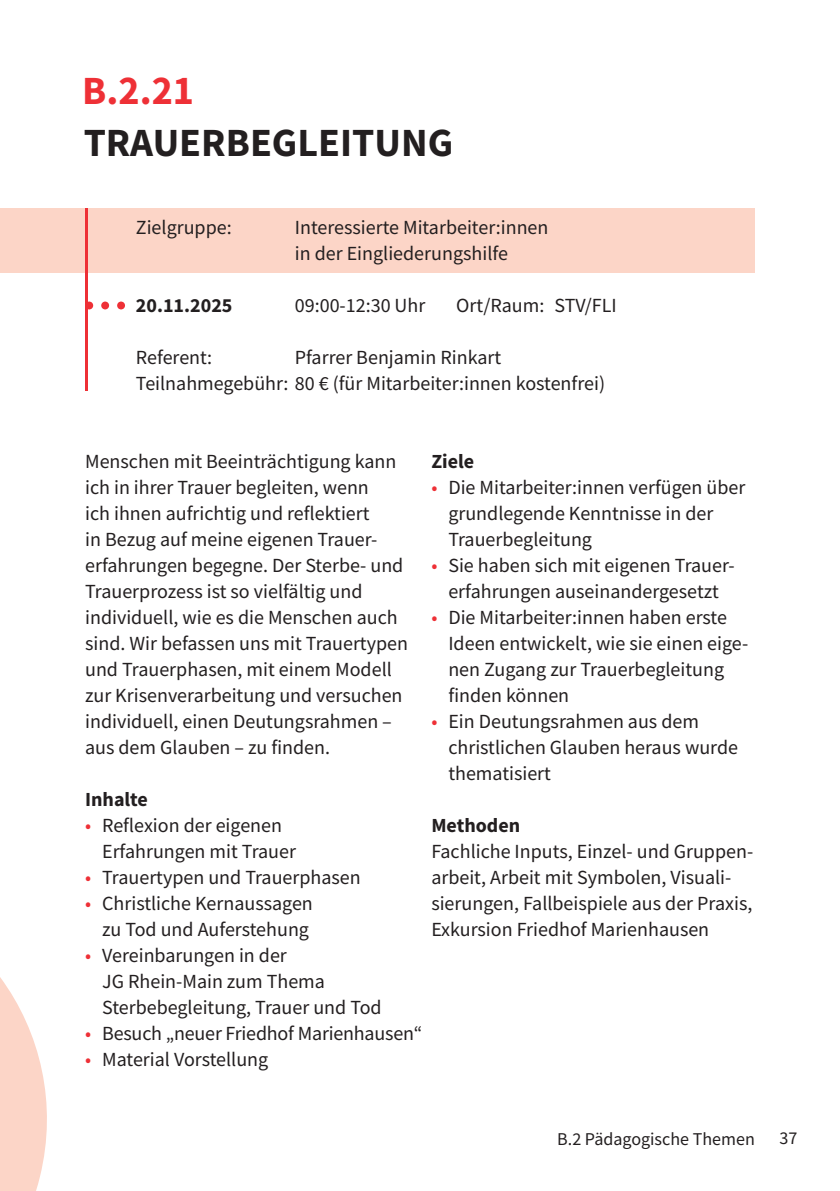
<style>
.page{position:relative;width:840px;height:1191px;background:#fff}
.page>*{position:absolute;margin:0;border:0;box-sizing:border-box;transform-origin:0 0}
.t1{font:700 40px "Source Sans Pro";color:#231f20}
.t2{font:700 40px "Source Sans Pro";color:#ee3036}
.t3{font:20px/26px "Source Sans Pro";color:#231f20}
.t4{font:700 20px "Source Sans Pro";color:#231f20}
.t5{font:18px "Source Sans Pro";color:#231f20}
.s1{color:#ee3036}
</style>
<div class="page">
<svg style="left:0;top:977px;width:47px;height:214px"></svg>
<div style="left:0;top:208px;width:754px;height:64px;background:#fcd5c7"></div>
<hr style="left:85px;top:208px;width:3px;height:182px;background:#ee3036">
<svg style="left:88px;top:301px;width:37px;height:8px"></svg>
<h1 class="t2" style="left:82px;top:64px;width:113px">B.2.21</h1>
<h1 class="t1" style="left:84px;top:116px;width:371px">TRAUERBEGLEITUNG</h1>
<p class="t3" style="left:136px;top:214px;width:97px">Zielgruppe:</p>
<p class="t3" style="left:295px;top:214px;width:255px">Interessierte Mitarbeiter:innen in der Eingliederungshilfe</p>
<p class="t4" style="left:136px;top:292px;width:98px">20.11.2025</p>
<p class="t3" style="left:295px;top:292px;width:132px">09:00-12:30 Uhr</p>
<p class="t3" style="left:456px;top:292px;width:162px">Ort/Raum: STV/FLI</p>
<p class="t3" style="left:136px;top:344px;width:78px">Referent:</p>
<p class="t3" style="left:136px;top:344px;width:470px;text-indent:159px">Pfarrer Benjamin Rinkart<br>Teilnahmegebühr: 80 € (für Mitarbeiter:innen kostenfrei)</p>
<p class="t3" style="left:85px;top:448px;width:324px">Menschen mit Beeinträchtigung kann ich in ihrer Trauer begleiten, wenn<br>ich ihnen aufrichtig und reflektiert<br>in Bezug auf meine eigenen Trauer&shy;erfahrungen begegne. Der Sterbe- und Trauerprozess ist so vielfältig und individuell, wie es die Menschen auch sind. Wir befassen uns mit Trauertypen und Trauerphasen, mit einem Modell zur Krisenverarbeitung und versuchen individuell, einen Deutungsrahmen – aus dem Glauben – zu finden.</p>
<p class="t4" style="left:85px;top:786px;width:64px">Inhalte</p>
<p class="t3" style="left:102px;top:812px;width:195px;text-indent:-17px"><span class="s1">•</span> Reflexion der eigenen<br>Erfahrungen mit Trauer</p>
<p class="t3" style="left:85px;top:864px;width:277px"><span class="s1">•</span> Trauertypen und Trauerphasen</p>
<p class="t3" style="left:85px;top:890px;width:229px;text-align:right"><span class="s1">•</span> Christliche Kernaussagen zu Tod und Auferstehung</p>
<p class="t3" style="left:102px;top:942px;width:281px;text-indent:-17px"><span class="s1">•</span> Vereinbarungen in der<br>JG Rhein-Main zum Thema<br>Sterbebegleitung, Trauer und Tod</p>
<p class="t3" style="left:85px;top:1020px;width:338px"><span class="s1">•</span> Besuch „neuer Friedhof Marienhausen“</p>
<p class="t3" style="left:85px;top:1046px;width:184px"><span class="s1">•</span> Material Vorstellung</p>
<p class="t4" style="left:431px;top:448px;width:44px">Ziele</p>
<p class="t3" style="left:448px;top:474px;width:298px;text-indent:-17px"><span class="s1">•</span> Die Mitarbeiter:innen verfügen über grundlegende Kenntnisse in der<br>Trauerbegleitung</p>
<p class="t3" style="left:431px;top:552px;width:305px;text-align:center"><span class="s1">•</span> Sie haben sich mit eigenen Trauer&shy;erfahrungen auseinandergesetzt</p>
<p class="t3" style="left:448px;top:604px;width:301px;text-indent:-17px"><span class="s1">•</span> Die Mitarbeiter:innen haben erste<br>Ideen entwickelt, wie sie einen eige&shy;nen Zugang zur Trauerbegleitung finden können</p>
<p class="t3" style="left:448px;top:708px;width:291px;text-indent:-17px"><span class="s1">•</span> Ein Deutungsrahmen aus dem christlichen Glauben heraus wurde thematisiert</p>
<p class="t4" style="left:431px;top:812px;width:90px">Methoden</p>
<p class="t3" style="left:431px;top:838px;width:323px">Fachliche Inputs, Einzel- und Gruppen&shy;arbeit, Arbeit mit Symbolen, Visuali&shy;sierungen, Fallbeispiele aus der Praxis, Exkursion Friedhof Marienhausen</p>
<p class="t5" style="left:557px;top:1127px;width:199px">B.2 Pädagogische Themen</p>
<p class="t5" style="left:779px;top:1127px;width:19px">37</p>
</div>
